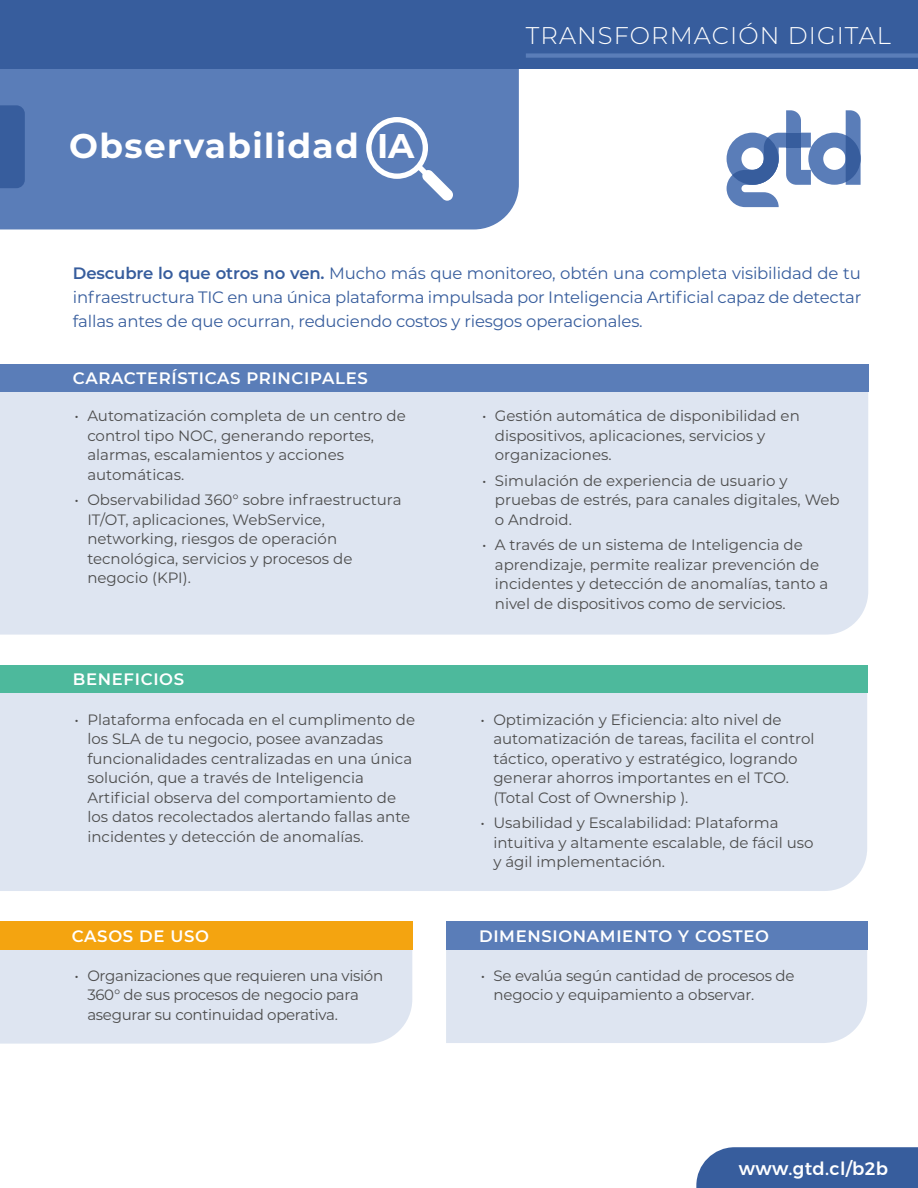
<style>
.page{position:relative;width:918px;height:1188px;background:#fff}
.page>*{position:absolute;margin:0;border:0;box-sizing:border-box;transform-origin:0 0}
.t1{font:700 34.2px "Montserrat";letter-spacing:.04em;color:#fff}
.t2{font:300 24.15px "Montserrat";letter-spacing:.045em;color:#fff}
.t3{font:500 18px "Montserrat";letter-spacing:.02em;color:#fff}
.t4{font:16.5px/24px "Montserrat";letter-spacing:-.01em;color:#375d9d;text-align:justify}
.t5{font:600 16.5px "Montserrat";letter-spacing:.04em;color:#fff}
.t6{font:15px/19.5px "Montserrat";color:#4d4d4d}
.t7{font:15px/19.5px "Montserrat";letter-spacing:-.02em;color:#4d4d4d}
.s1{font-weight:600}
</style>
<div class="page">
<div style="left:0;top:68px;width:519px;height:161px;background:#5a7db8"></div>
<div style="left:0;top:693px;width:867px;height:198px;background:#dee5f1"></div>
<div style="left:0;top:665px;width:867px;height:28px;background:#4db99c"></div>
<div style="left:0;top:950px;width:412px;height:94px;background:#dee5f1"></div>
<div style="left:446px;top:950px;width:421px;height:93px;background:#dee5f1"></div>
<div style="left:696px;top:1147px;width:222px;height:41px;background:#375d9d"></div>
<svg style="left:727px;top:110px;width:134px;height:97px"></svg>
<div style="left:0;top:105px;width:25px;height:83px;background:#375d9d"></div>
<div style="left:0;top:0;width:918px;height:68px;background:#375d9d"></div>
<div style="left:0;top:392px;width:868px;height:243px;background:#dee5f1"></div>
<div style="left:0;top:364px;width:868px;height:28px;background:#5a7db8"></div>
<div style="left:0;top:921px;width:412px;height:29px;background:#f4a410"></div>
<div style="left:446px;top:921px;width:421px;height:29px;background:#5a7db8"></div>
<div style="left:526px;top:53px;width:392px;height:5px;background:#5a7db8"></div>
<svg style="left:366px;top:117px;width:87px;height:84px"></svg>
<h1 class="t1" style="left:69px;top:122px;width:346px">Observabilidad IA</h1>
<h2 class="t2" style="left:526px;top:19px;width:367px">TRANSFORMACIÓN DIGITAL</h2>
<p class="t4" style="left:73px;top:261px;width:790px"><span class="s1">Descubre lo que otros no ven.</span> Mucho más que monitoreo, obtén una completa visibilidad de tu infraestructura TIC en una única plataforma impulsada por Inteligencia Artificial capaz de detectar fallas antes de que ocurran, reduciendo costos y riesgos operacionales.</p>
<p class="t5" style="left:73px;top:367px;width:296px">CARACTERÍSTICAS PRINCIPALES</p>
<p class="t6" style="left:87px;top:406px;width:320px;text-indent:-13px">• Automatización completa de un centro de control tipo NOC, generando reportes, alarmas, escalamientos y acciones automáticas.</p>
<p class="t6" style="left:87px;top:490px;width:316px;text-indent:-13px">• Observabilidad 360° sobre infraestructura IT/OT, aplicaciones, WebService, networking, riesgos de operación tecnológica, servicios y procesos de negocio (KPI).</p>
<p class="t5" style="left:73px;top:667px;width:113px">BENEFICIOS</p>
<p class="t6" style="left:87px;top:709px;width:329px;text-indent:-13px">• Plataforma enfocada en el cumplimento de los SLA de tu negocio, posee avanzadas funcionalidades centralizadas en una única solución, que a través de Inteligencia Artificial observa del comportamiento de los datos recolectados alertando fallas ante incidentes y detección de anomalías.</p>
<p class="t6" style="left:495px;top:406px;width:306px;text-indent:-13px">• Gestión automática de disponibilidad en dispositivos, aplicaciones, servicios y organizaciones.</p>
<p class="t6" style="left:495px;top:470px;width:346px;text-indent:-13px">• Simulación de experiencia de usuario y pruebas de estrés, para canales digitales, Web o Android.</p>
<p class="t6" style="left:495px;top:535px;width:335px;text-indent:-13px">• A través de un sistema de Inteligencia de aprendizaje, permite realizar prevención de incidentes y detección de anomalías, tanto a nivel de dispositivos como de servicios.</p>
<p class="t6" style="left:493px;top:709px;width:323px;text-indent:-13px">• Optimización y Eficiencia: alto nivel de automatización de tareas, facilita el control táctico, operativo y estratégico, logrando generar ahorros importantes en el TCO. (Total Cost of Ownership ).</p>
<p class="t6" style="left:493px;top:813px;width:322px;text-indent:-13px">• Usabilidad y Escalabilidad: Plataforma intuitiva y altamente escalable, de fácil uso y ágil implementación.</p>
<p class="t5" style="left:72px;top:924px;width:139px">CASOS DE USO</p>
<p class="t5" style="left:479px;top:924px;width:291px">DIMENSIONAMIENTO Y COSTEO</p>
<p class="t7" style="left:87px;top:965px;width:297px;text-indent:-13px">• Organizaciones que requieren una visión<br>360° de sus procesos de negocio para asegurar su continuidad operativa.</p>
<p class="t6" style="left:494px;top:965px;width:302px;text-indent:-13px">• Se evalúa según cantidad de procesos de negocio y equipamiento a observar.</p>
<p class="t3" style="left:739px;top:1154px;width:151px">www.gtd.cl/b2b</p>
</div>
